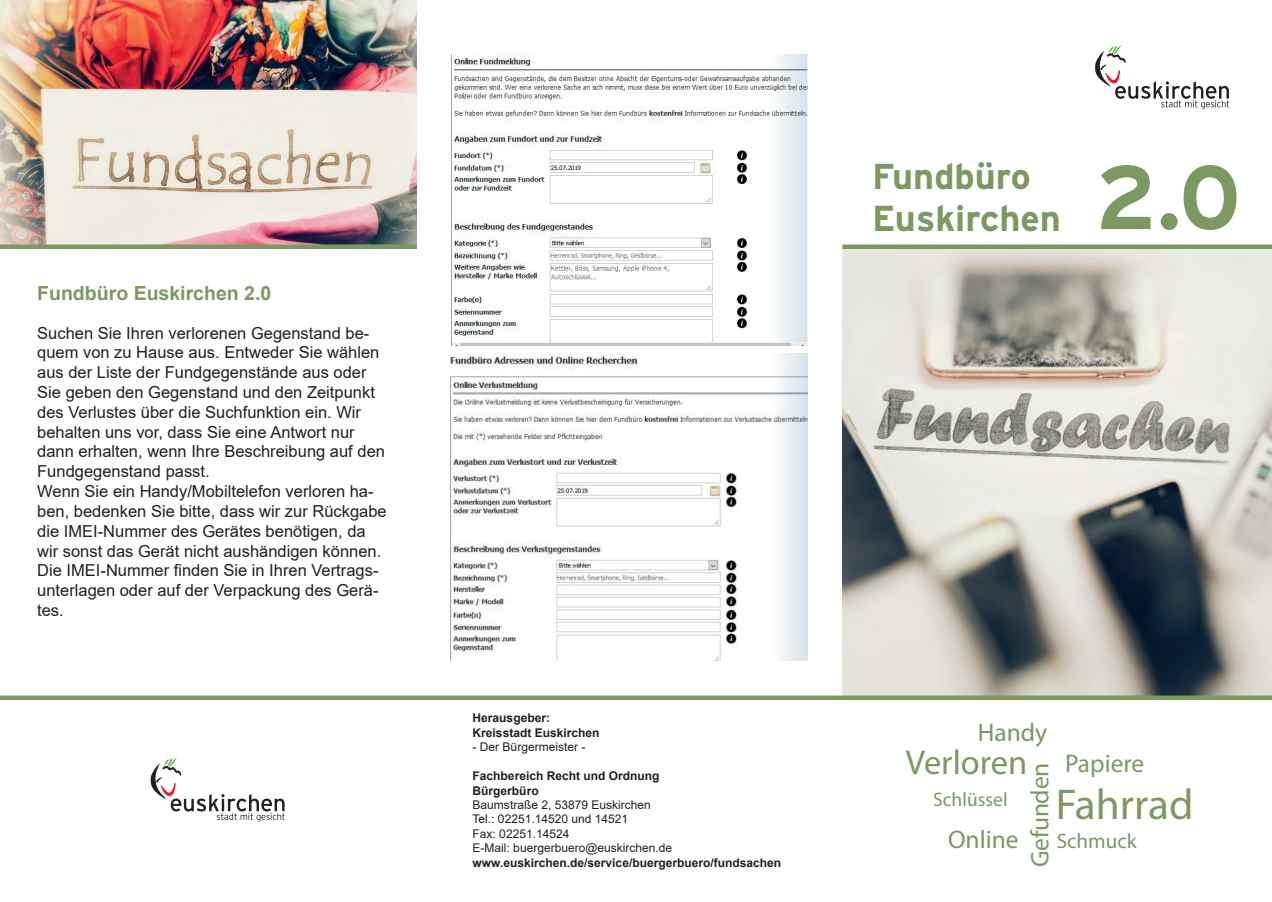
<style>
.page{position:relative;width:1272px;height:902px;background:#fff}
.page>*{position:absolute;margin:0;border:0;box-sizing:border-box;transform-origin:0 0}
.t1{font:43.35px "Myriad Pro";color:#7b9961}
.t2{font:700 36px/42px "Interstate";color:#7b9961}
.t3{font:34.5px "Myriad Pro";color:#7b9961}
.t4{font:25.5px "Myriad Pro";color:#7b9961}
.t5{font:21px "Myriad Pro";color:#7b9961}
.t6{font:700 19.5px "Arial";color:#7b9961}
.t7{font:19.5px "Myriad Pro";color:#7b9961}
.t8{font:16.5px/19.8px "Arial";color:#231f20}
.t9{font:700 12px/14.4px "Arial";color:#231f20}
.t10{font:12px/14.4px "Arial";color:#231f20}
.s1{font-size:90px}
</style>
<div class="page">
<svg style="left:1095px;top:45px;width:133px;height:64px"></svg>
<svg style="left:151px;top:758px;width:134px;height:63px"></svg>
<img style="left:842px;top:249px;width:429px;height:446px">
<div style="left:0;top:695px;width:1271px;height:5px;background:#7b9961"></div>
<div style="left:842px;top:244px;width:429px;height:5px;background:#7b9961"></div>
<img style="left:451px;top:55px;width:356px;height:291px">
<img style="left:449px;top:353px;width:358px;height:307px">
<img style="left:0;top:0;width:417px;height:244px">
<div style="left:0;top:244px;width:417px;height:5px;background:#7b9961"></div>
<p class="t6" style="left:37px;top:279px;width:236px">Fundbüro Euskirchen 2.0</p>
<p class="t8" style="left:37px;top:323px;width:351px">Suchen Sie Ihren verlorenen Gegenstand be&shy;quem von zu Hause aus. Entweder Sie wählen aus der Liste der Fundgegenstände aus oder Sie geben den Gegenstand und den Zeitpunkt des Verlustes über die Suchfunktion ein. Wir behalten uns vor, dass Sie eine Antwort nur dann erhalten, wenn Ihre Beschreibung auf den Fundgegenstand passt.<br>Wenn Sie ein Handy/Mobiltelefon verloren ha&shy;ben, bedenken Sie bitte, dass wir zur Rückgabe die IMEI-Nummer des Gerätes benötigen, da wir sonst das Gerät nicht aushändigen können.<br>Die IMEI-Nummer finden Sie in Ihren Vertrags&shy;unterlagen oder auf der Verpackung des Gerä&shy;tes.</p>
<p class="t9" style="left:472px;top:711px;width:128px">Herausgeber:<br>Kreisstadt Euskirchen</p>
<p class="t10" style="left:472px;top:739px;width:114px">- Der Bürgermeister -</p>
<p class="t9" style="left:472px;top:768px;width:188px">Fachbereich Recht und Ordnung<br>Bürgerbüro</p>
<p class="t10" style="left:472px;top:797px;width:201px">Baumstraße 2, 53879 Euskirchen<br>Tel.: 02251.14520 und 14521<br>Fax: 02251.14524<br>E-Mail: buergerbuero@euskirchen.de</p>
<p class="t9" style="left:472px;top:855px;width:310px">www.euskirchen.de/service/buergerbuero/fundsachen</p>
<h2 class="t2" style="left:872px;top:155px;width:370px">Fundbüro<br>Euskirchen <span class="s1">2.0</span></h2>
<h3 class="t4" style="left:977px;top:716px;width:71px">Handy</h3>
<h3 class="t3" style="left:905px;top:741px;width:123px">Verloren</h3>
<h3 class="t4" style="left:1024px;top:867px;width:106px;rotate:-90deg">Gefunden</h3>
<p class="t7" style="left:933px;top:787px;width:76px">Schlüssel</p>
<h3 class="t4" style="left:948px;top:823px;width:72px">Online</h3>
<h3 class="t4" style="left:1064px;top:747px;width:81px">Papiere</h3>
<h1 class="t1" style="left:1055px;top:777px;width:139px">Fahrrad</h1>
<p class="t5" style="left:1056px;top:827px;width:81px">Schmuck</p>
</div>
